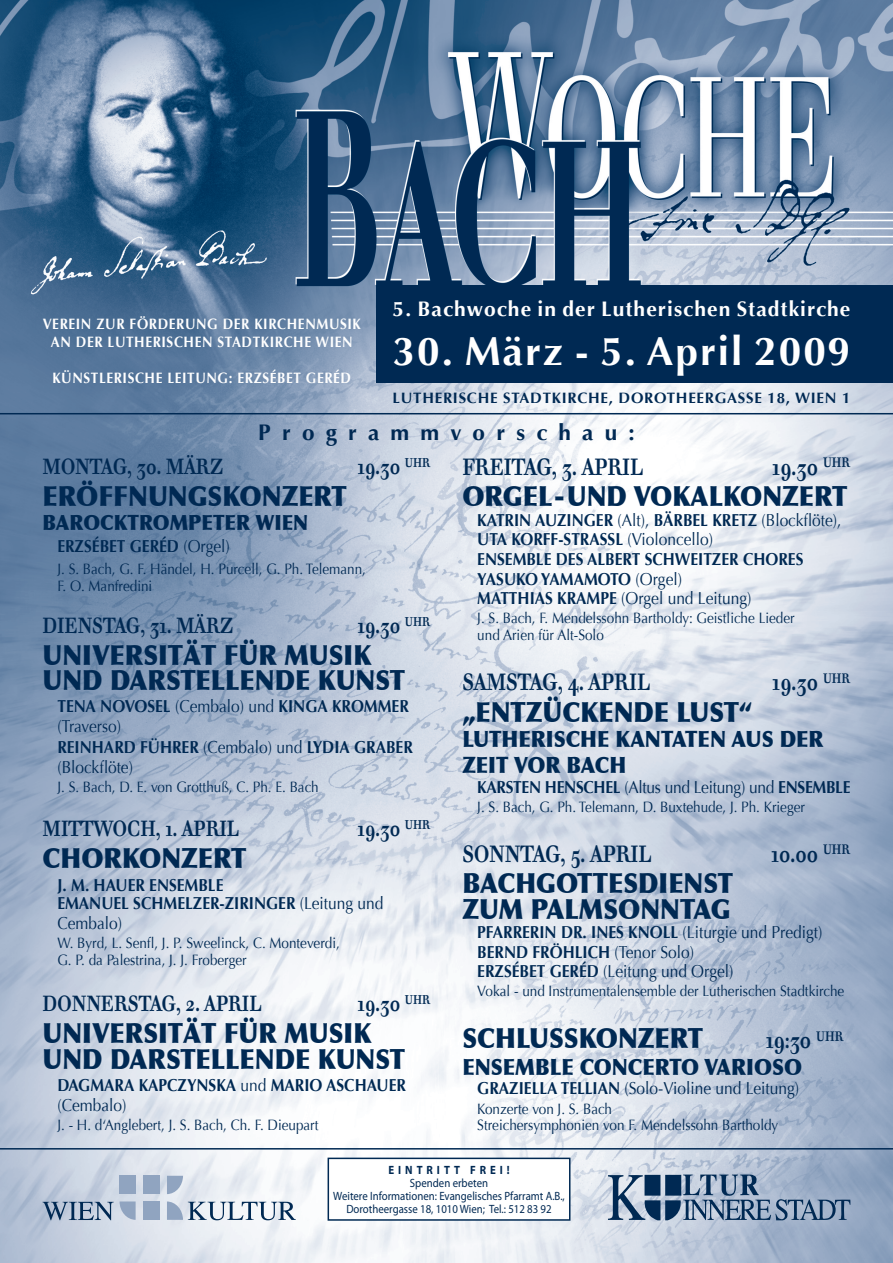
<style>
.page{position:relative;width:893px;height:1263px;background:#fff}
.page>*{position:absolute;margin:0;border:0;box-sizing:border-box;transform-origin:0 0}
.t1{font:700 40.5px "Optima";letter-spacing:.05em;color:#fff}
.t2{font:900 27.75px/25.5px "Optima";color:#002953;scale:.9 1}
.t3{font:700 22.5px "Walbaum Text Pro";color:#002953;scale:.8 1}
.t4{font:900 22.5px/26px "Optima";color:#002953;scale:.9 1}
.t5{font:700 22.5px "Optima";letter-spacing:.5em;color:#002953}
.t6{font:700 21px "Walbaum Text Pro";color:#002953;scale:.8 1}
.t7{font:700 21px "Optima";letter-spacing:.05em;color:#fff}
.t8{font:900 21px "Optima";color:#002953;scale:.9 1}
.t9{font:700 17.25px/20px "Optima";color:#002953;scale:.9 1}
.t10{font:17.25px/19.6px "Optima";color:#002953;scale:.9 1}
.t11{font:700 17.25px "Optima";letter-spacing:-.02em;color:#002953;scale:.9 1}
.t12{font:15px/17.2px "Optima";color:#002953;scale:.9 1}
.t13{font:700 15px/18px "Optima";letter-spacing:.045em;color:#fff;text-align:center;scale:.9 1}
.t14{font:700 15px "Optima";letter-spacing:.05em;color:#002953}
.t15{font:12px/12.9px "Myriad Pro";color:#002953;text-align:center;scale:.9 1}
.t16{font:700 12px "Myriad Pro";letter-spacing:.37em;color:#002953;scale:.9 1}
.s1{font-weight:400}
.s2{font-weight:700}
</style>
<div class="page">
<img style="left:0;top:0;width:893px;height:1263px">
<div style="left:376px;top:285px;width:517px;height:98px;background:#002953"></div>
<hr style="left:0;top:413px;width:893px;height:1px;background:#002953">
<hr style="left:0;top:1148px;width:893px;height:2px;background:#002953">
<svg style="left:608px;top:1174px;width:243px;height:46px;background:#7a90ab"></svg>
<div style="left:328px;top:1158px;width:242px;height:62px;background:#fff"></div>
<div style="left:328px;top:1158px;width:242px;height:63px;border:2px solid #002953"></div>
<svg style="left:120px;top:1201px;width:16px;height:19px"></svg>
<div style="left:143px;top:1202px;width:16px;height:18px;background:#90a4c0"></div>
<svg style="left:167px;top:1176px;width:16px;height:18px"></svg>
<div style="left:143px;top:1176px;width:16px;height:18px;background:#90a4c0"></div>
<div style="left:119px;top:1176px;width:17px;height:18px;background:#90a4c0"></div>
<svg style="left:167px;top:1201px;width:129px;height:19px"></svg>
<svg style="left:43px;top:1202px;width:71px;height:18px"></svg>
<p class="t13" style="left:43px;top:315px;width:355px">VEREIN ZUR FÖRDERUNG DER KIRCHENMUSIK<br>AN DER LUTHERISCHEN STADTKIRCHE WIEN</p>
<p class="t13" style="left:52px;top:369px;width:333px">KÜNSTLERISCHE LEITUNG: ERZSÉBET GERÉD</p>
<h3 class="t7" style="left:393px;top:297px;width:459px">5. Bachwoche in der Lutherischen Stadtkirche</h3>
<h1 class="t1" style="left:393px;top:328px;width:459px">30. März - 5. April 2009</h1>
<p class="t14" style="left:393px;top:389px;width:459px">LUTHERISCHE STADTKIRCHE, DOROTHEERGASSE 18, WIEN 1</p>
<h3 class="t5" style="left:258px;top:419px;width:378px">Programmvorschau:</h3>
<h3 class="t6" style="left:43px;top:454px;width:228px">MONTAG, 30. MÄRZ</h3>
<h3 class="t6" style="left:358px;top:454px;width:92px">19.30 <sup>UHR</sup></h3>
<h2 class="t2" style="left:43px;top:483px;width:340px">ERÖFFNUNGSKONZERT</h2>
<h3 class="t8" style="left:43px;top:510px;width:297px">BAROCKTROMPETER WIEN</h3>
<p class="t9" style="left:57px;top:537px;width:193px">ERZSÉBET GERÉD <span class="s1">(Orgel)</span></p>
<p class="t12" style="left:57px;top:560px;width:344px">J. S. Bach, G. F. Händel, H. Purcell, G. Ph. Telemann,<br>F. O. Manfredini</p>
<h3 class="t6" style="left:43px;top:613px;width:240px">DIENSTAG, 31. MÄRZ</h3>
<h3 class="t6" style="left:358px;top:613px;width:92px">19.30 <sup>UHR</sup></h3>
<h2 class="t2" style="left:43px;top:642px;width:404px">UNIVERSITÄT FÜR MUSIK<br>UND DARSTELLENDE KUNST</h2>
<p class="t9" style="left:57px;top:697px;width:396px">TENA NOVOSEL <span class="s1">(Cembalo) und</span> KINGA KROMMER <span class="s1">(Traverso)<br></span>REINHARD FÜHRER <span class="s1">(Cembalo) und</span> LYDIA GRABER <span class="s1">(Blockflöte)</span></p>
<p class="t12" style="left:57px;top:778px;width:292px">J. S. Bach, D. E. von Grotthuß, C. Ph. E. Bach</p>
<h3 class="t6" style="left:43px;top:816px;width:247px">MITTWOCH, 1. APRIL</h3>
<h3 class="t6" style="left:358px;top:816px;width:92px">19.30 <sup>UHR</sup></h3>
<h2 class="t2" style="left:43px;top:846px;width:228px">CHORKONZERT</h2>
<p class="t9" style="left:57px;top:876px;width:364px;line-height:18px">J. M. HAUER ENSEMBLE<br>EMANUEL SCHMELZER-ZIRINGER <span class="s1">(Leitung und</span></p>
<p class="t10" style="left:57px;top:913px;width:73px">Cembalo)</p>
<p class="t12" style="left:57px;top:934px;width:315px">W. Byrd, L. Senfl, J. P. Sweelinck, C. Monteverdi,<br>G. P. da Palestrina, J. J. Froberger</p>
<h3 class="t6" style="left:43px;top:991px;width:275px">DONNERSTAG, 2. APRIL</h3>
<h3 class="t6" style="left:358px;top:991px;width:92px">19.30 <sup>UHR</sup></h3>
<h2 class="t2" style="left:43px;top:1021px;width:404px">UNIVERSITÄT FÜR MUSIK<br>UND DARSTELLENDE KUNST</h2>
<p class="t9" style="left:57px;top:1075px;width:389px">DAGMARA KAPCZYNSKA <span class="s1">und</span> MARIO ASCHAUER <span class="s1">(Cembalo)</span></p>
<p class="t12" style="left:57px;top:1117px;width:292px">J. - H. d‘Anglebert, J. S. Bach, Ch. F. Dieupart</p>
<h3 class="t3" style="left:462px;top:453px;width:227px">FREITAG, 3. APRIL</h3>
<h3 class="t3" style="left:772px;top:453px;width:99px">19.30 <sup>UHR</sup></h3>
<h2 class="t2" style="left:462px;top:484px;width:429px">ORGEL - UND VOKALKONZERT</h2>
<p class="t9" style="left:477px;top:510px;width:406px">KATRIN AUZINGER <span class="s1">(Alt),</span> BÄRBEL KRETZ <span class="s1">(Blockflöte), </span>UTA KORFF-STRASSL <span class="s1">(Violoncello)<br></span>ENSEMBLE DES ALBERT SCHWEITZER CHORES YASUKO YAMAMOTO <span class="s1">(Orgel)<br></span>MATTHIAS KRAMPE <span class="s1">(Orgel und Leitung)</span></p>
<p class="t12" style="left:477px;top:610px;width:354px">J. S. Bach, F. Mendelssohn Bartholdy: Geistliche Lieder und Arien für Alt-Solo</p>
<h3 class="t3" style="left:462px;top:669px;width:236px">SAMSTAG, 4. APRIL</h3>
<h3 class="t3" style="left:772px;top:669px;width:99px">19.30 <sup>UHR</sup></h3>
<h2 class="t2" style="left:462px;top:699px;width:323px">„ENTZÜCKENDE LUST“</h2>
<h3 class="t4" style="left:462px;top:727px;width:403px">LUTHERISCHE KANTATEN AUS DER<br>ZEIT VOR BACH</h3>
<p class="t11" style="left:477px;top:777px;width:416px">KARSTEN HENSCHEL <span class="s1">(Altus und Leitung) und</span> ENSEMBLE</p>
<p class="t12" style="left:477px;top:799px;width:366px">J. S. Bach, G. Ph. Telemann, D. Buxtehude, J. Ph. Krieger</p>
<h3 class="t3" style="left:462px;top:840px;width:238px">SONNTAG, 5. APRIL</h3>
<h3 class="t3" style="left:771px;top:840px;width:100px">10.00 <sup>UHR</sup></h3>
<h2 class="t2" style="left:462px;top:871px;width:302px">BACHGOTTESDIENST<br>ZUM PALMSONNTAG</h2>
<p class="t10" style="left:477px;top:923px;width:385px"><span class="s2">PFARRERIN DR. INES KNOLL</span> (Liturgie und Predigt)<br><span class="s2">BERND FRÖHLICH</span> (Tenor Solo)<br><span class="s2">ERZSÉBET GERÉD</span> (Leitung und Orgel)</p>
<p class="t12" style="left:477px;top:983px;width:409px">Vokal - und Instrumentalensemble der Lutherischen Stadtkirche</p>
<h2 class="t2" style="left:462px;top:1026px;width:269px">SCHLUSSKONZERT</h2>
<h3 class="t3" style="left:766px;top:1027px;width:98px">19:30 <sup>UHR</sup></h3>
<h3 class="t4" style="left:462px;top:1054px;width:379px">ENSEMBLE CONCERTO VARIOSO</h3>
<p class="t10" style="left:477px;top:1079px;width:359px"><span class="s2">GRAZIELLA TELLIAN</span> (Solo-Violine und Leitung)</p>
<p class="t12" style="left:477px;top:1100px;width:336px">Konzerte von J. S. Bach<br>Streichersymphonien von F. Mendelssohn Bartholdy</p>
<p class="t16" style="left:388px;top:1166px;width:136px">EINTRITT FREI!</p>
<p class="t15" style="left:333px;top:1178px;width:259px">Spenden erbeten<br>Weitere Informationen: Evangelisches Pfarramt A.B.,<br>Dorotheergasse 18, 1010 Wien; Tel.: 512 83 92</p>
</div>
